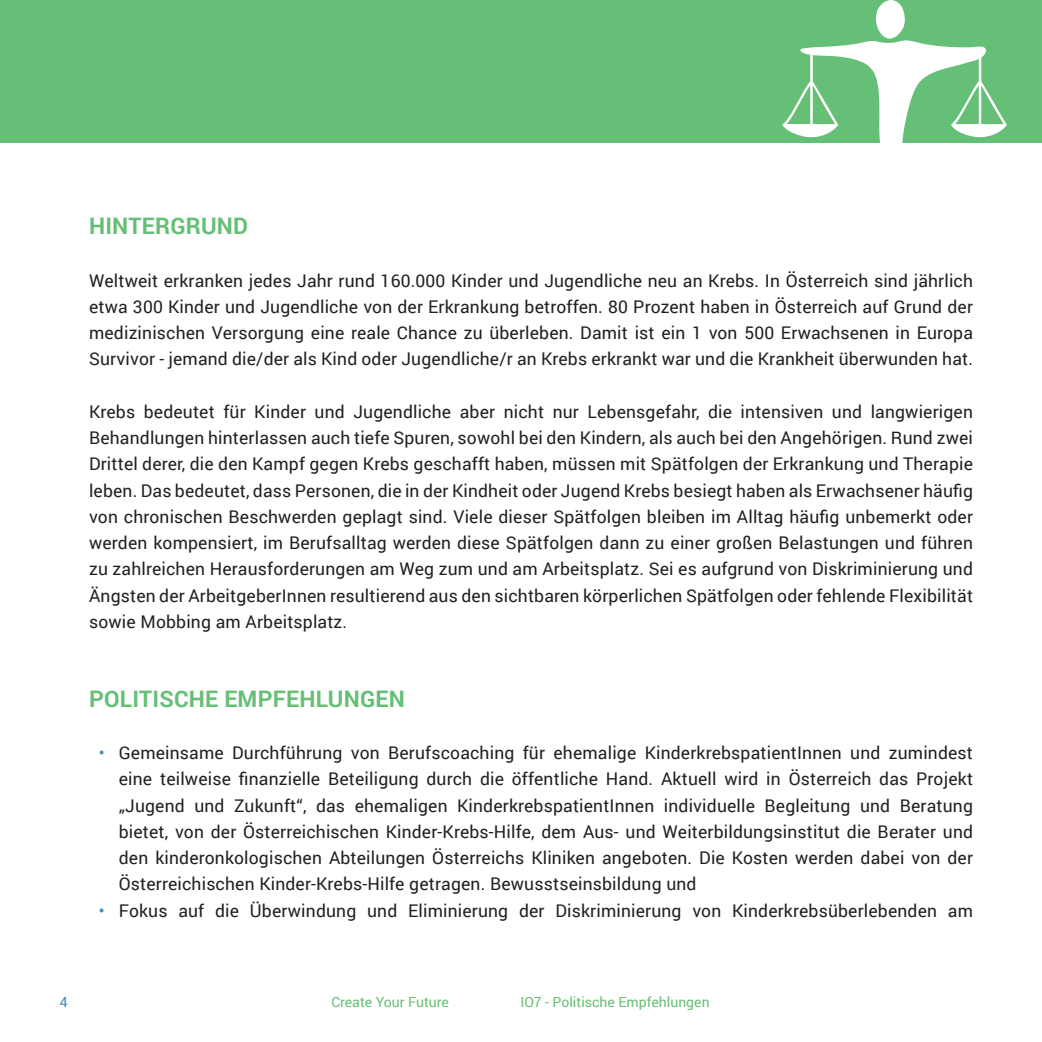
<style>
.page{position:relative;width:1042px;height:1042px;background:#fff}
.page>*{position:absolute;margin:0;border:0;box-sizing:border-box;transform-origin:0 0}
.Table-Row_Descriptio{font:700 22.75px "Roboto";letter-spacing:.01em;color:#65bf76}
.Table-Row_Descriptio-2{font:17.5px/26.2px "Roboto";letter-spacing:.01em;color:#231f20;text-align:justify}
.t1{font:14px "Roboto";color:#65bf76}
.t2{font:14px "Roboto";color:#428ab1}
.s1{color:#428ab1}
</style>
<div class="page">
<div style="left:0;top:0;width:1042px;height:142px;background:#65bf76"></div>
<svg style="left:782px;top:0;width:225px;height:143px"></svg>
<p class="Table-Row_Descriptio" style="left:89px;top:210px;width:161px">HINTERGRUND</p>
<p class="Table-Row_Descriptio-2" style="left:89px;top:266px;width:885px">Weltweit erkranken jedes Jahr rund 160.000 Kinder und Jugendliche neu an Krebs. In Österreich sind jährlich etwa 300 Kinder und Jugendliche von der Erkrankung betroffen. 80 Prozent haben in Österreich auf Grund der medizinischen Versorgung eine reale Chance zu überleben. Damit ist ein 1 von 500 Erwachsenen in Europa Survivor - jemand die/der als Kind oder Jugendliche/r an Krebs erkrankt war und die Krankheit überwunden hat.</p>
<p class="Table-Row_Descriptio-2" style="left:89px;top:398px;width:885px">Krebs bedeutet für Kinder und Jugendliche aber nicht nur Lebensgefahr, die intensiven und langwierigen Behandlungen hinterlassen auch tiefe Spuren, sowohl bei den Kindern, als auch bei den Angehörigen. Rund zwei Drittel derer, die den Kampf gegen Krebs geschafft haben, müssen mit Spätfolgen der Erkrankung und Therapie leben. Das bedeutet, dass Personen, die in der Kindheit oder Jugend Krebs besiegt haben als Erwachsener häufig von chronischen Beschwerden geplagt sind. Viele dieser Spätfolgen bleiben im Alltag häufig unbemerkt oder werden kompensiert, im Berufsalltag werden diese Spätfolgen dann zu einer großen Belastungen und führen zu zahlreichen Herausforderungen am Weg zum und am Arbeitsplatz. Sei es aufgrund von Diskriminierung und Ängsten der ArbeitgeberInnen resultierend aus den sichtbaren körperlichen Spätfolgen oder fehlende Flexibilität sowie Mobbing am Arbeitsplatz.</p>
<p class="Table-Row_Descriptio" style="left:89px;top:682px;width:317px">POLITISCHE EMPFEHLUNGEN</p>
<p class="Table-Row_Descriptio-2" style="left:119px;top:739px;width:856px;text-indent:-20px"><span class="s1">•</span> Gemeinsame Durchführung von Berufscoaching für ehemalige KinderkrebspatientInnen und zumindest eine teilweise finanzielle Beteiligung durch die öffentliche Hand. Aktuell wird in Österreich das Projekt „Jugend und Zukunft“, das ehemaligen KinderkrebspatientInnen individuelle Begleitung und Beratung bietet, von der Österreichischen Kinder-Krebs-Hilfe, dem Aus- und Weiterbildungsinstitut die Berater und den kinderonkologischen Abteilungen Österreichs Kliniken angeboten. Die Kosten werden dabei von der Österreichischen Kinder-Krebs-Hilfe getragen. Bewusstseinsbildung und</p>
<p class="Table-Row_Descriptio-2" style="left:99px;top:896px;width:875px"><span class="s1">•</span> Fokus auf die Überwindung und Eliminierung der Diskriminierung von Kinderkrebsüberlebenden am</p>
<p class="t2" style="left:60px;top:992px;width:9px">4</p>
<p class="t1" style="left:331px;top:992px;width:119px">Create Your Future</p>
<p class="t1" style="left:520px;top:992px;width:191px">IO7 - Politische Empfehlungen</p>
</div>
